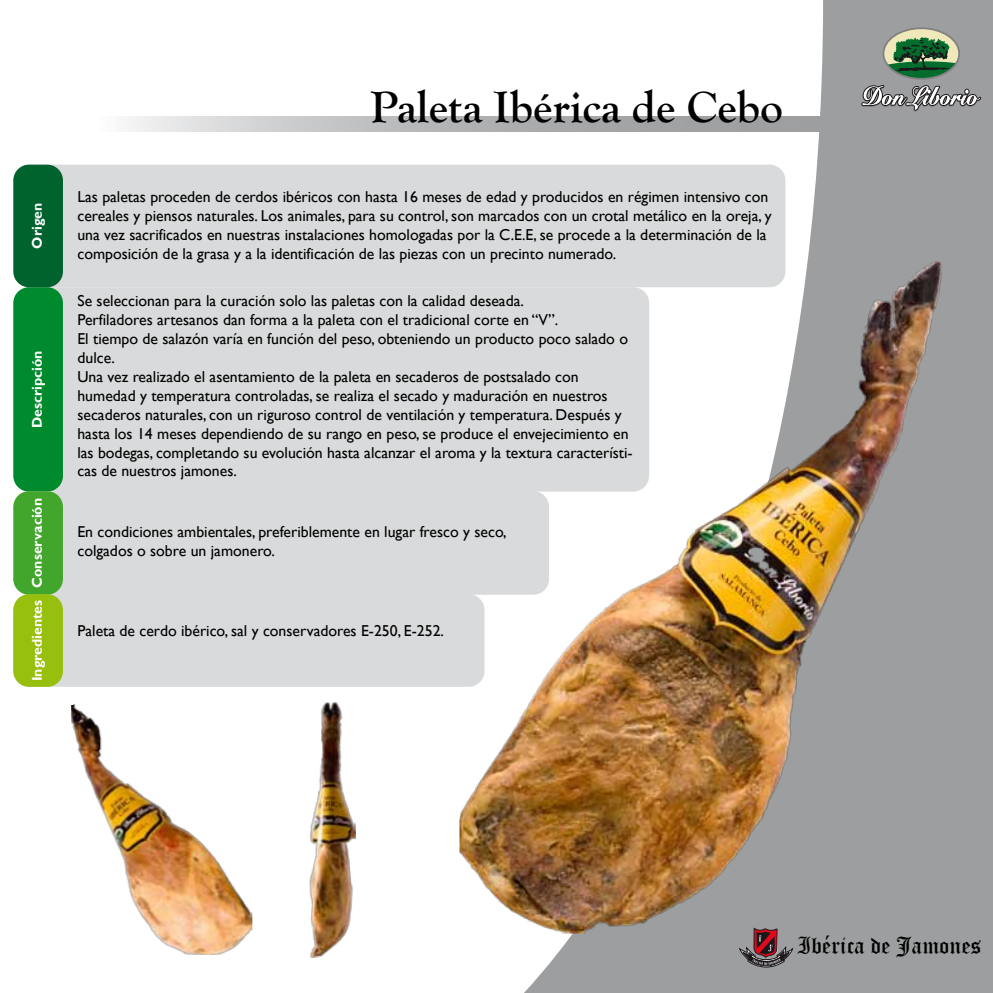
<style>
.page{position:relative;width:993px;height:993px;background:#fff}
.page>*{position:absolute;margin:0;border:0;box-sizing:border-box;transform-origin:0 0}
.t1{font:700 45.5px "Goudy Old Style T";color:#000}
.t2{font:23.1px "Old English Text";color:#000}
.t3{font:15.75px/18.9px "Gill Sans";color:#000}
.t4{font:700 14px "Gill Sans";color:#fff}
</style>
<div class="page">
<svg style="left:523px;top:0;width:469px;height:992px;fill:#9c9e9f"></svg>
<svg style="left:128px;top:117px;width:864px;height:14px;background:#b2b3b5"></svg>
<div style="left:13px;top:165px;width:772px;height:122px;background:#d9dadb;border-radius:16px"></div>
<div style="left:13px;top:287px;width:636px;height:204px;background:#d9dadb;border-radius:16px"></div>
<div style="left:13px;top:287px;width:50px;height:204px;background:#008a2e;border-radius:16px"></div>
<div style="left:13px;top:594px;width:471px;height:92px;background:#d9dadb;border-radius:16px"></div>
<div style="left:13px;top:491px;width:536px;height:103px;background:#d9dadb;border-radius:16px"></div>
<div style="left:13px;top:491px;width:50px;height:103px;background:#41a62b;border-radius:16px"></div>
<div style="left:13px;top:594px;width:50px;height:92px;background:#97bf0d;border-radius:16px"></div>
<div style="left:13px;top:165px;width:50px;height:122px;background:#00632e;border-radius:16px"></div>
<svg style="left:883px;top:28px;width:75px;height:51px"></svg>
<svg style="left:860px;top:37px;width:122px;height:79px;background:#839286"></svg>
<svg style="left:739px;top:933px;width:53px;height:34px;background:#7a6064"></svg>
<img style="left:71px;top:704px;width:181px;height:251px">
<img style="left:309px;top:702px;width:47px;height:255px">
<img style="left:459px;top:260px;width:482px;height:673px">
<p class="t4" style="left:29px;top:249px;width:47px;rotate:-90deg">Origen</p>
<p class="t4" style="left:29px;top:428px;width:79px;rotate:-90deg">Descripción</p>
<p class="t4" style="left:29px;top:587px;width:91px;rotate:-90deg">Conservación</p>
<p class="t4" style="left:29px;top:681px;width:83px;rotate:-90deg">Ingredientes</p>
<h1 class="t1" style="left:370px;top:81px;width:414px">Paleta Ibérica de Cebo</h1>
<p class="t3" style="left:77px;top:187px;width:695px">Las paletas proceden de cerdos ibéricos con hasta 16 meses de edad y producidos en régimen intensivo con cereales y piensos naturales. Los animales, para su control, son marcados con un crotal metálico en la oreja, y una vez sacrificados en nuestras instalaciones homologadas por la C.E.E, se procede a la determinación de la composición de la grasa y a la identificación de las piezas con un precinto numerado.</p>
<p class="t3" style="left:77px;top:291px;width:556px">Se seleccionan para la curación solo las paletas con la calidad deseada.<br>Perfiladores artesanos dan forma a la paleta con el tradicional corte en “V”.<br>El tiempo de salazón varía en función del peso, obteniendo un producto poco salado o dulce.<br>Una vez realizado el asentamiento de la paleta en secaderos de postsalado con humedad y temperatura controladas, se realiza el secado y maduración en nuestros secaderos naturales, con un riguroso control de ventilación y temperatura. Después y hasta los 14 meses dependiendo de su rango en peso, se produce el envejecimiento en las bodegas, completando su evolución hasta alcanzar el aroma y la textura característi&shy;cas de nuestros jamones.</p>
<p class="t3" style="left:77px;top:522px;width:430px">En condiciones ambientales, preferiblemente en lugar fresco y seco, colgados o sobre un jamonero.</p>
<p class="t3" style="left:77px;top:621px;width:368px">Paleta de cerdo ibérico, sal y conservadores E-250, E-252.</p>
<h2 class="t2" style="left:797px;top:930px;width:185px">Ibérica de Jamones</h2>
</div>
